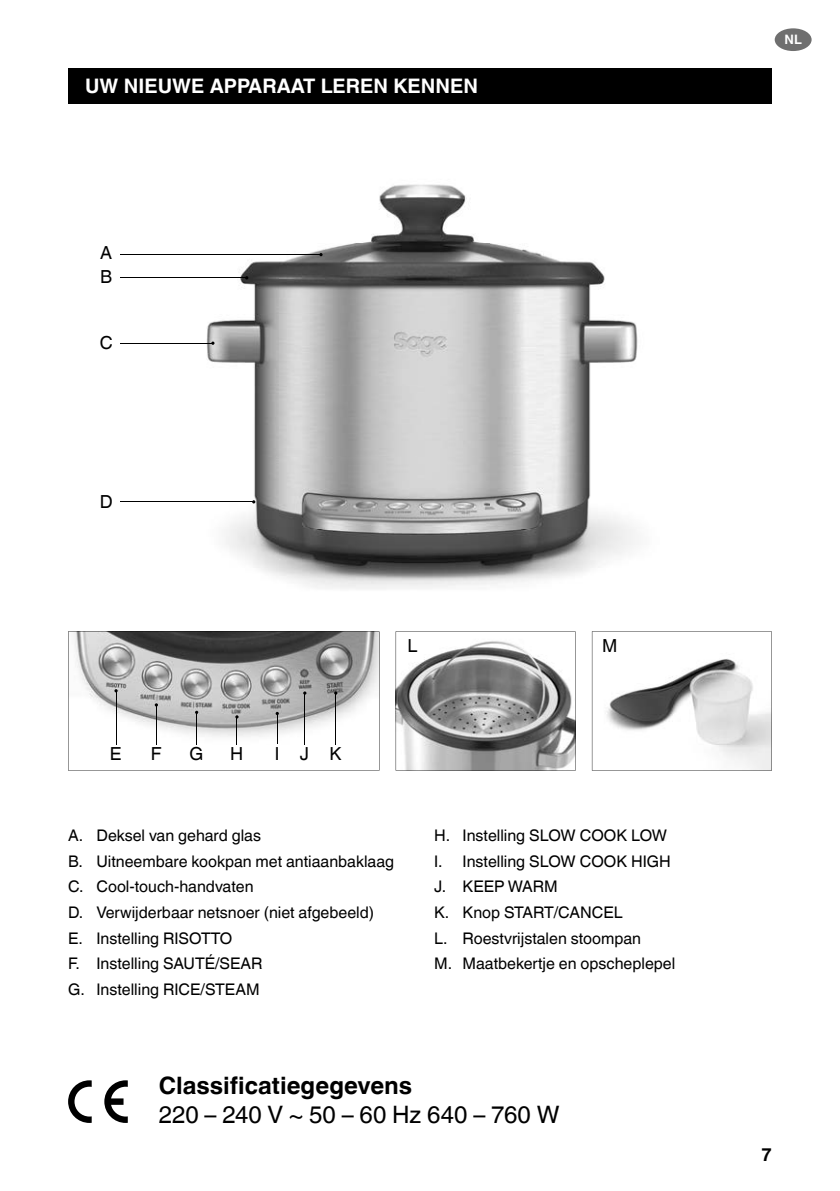
<style>
.page{position:relative;width:840px;height:1191px;background:#fff}
.page>*{position:absolute;margin:0;border:0;box-sizing:border-box;transform-origin:0 0}
.t1{font:24px "Helvetica World";color:#000}
.t2{font:700 24px "Helvetica World";color:#000}
.t3{font:700 20px "Helvetica World";color:#fff}
.t4{font:18px/24px "Helvetica World";color:#000}
.t5{font:700 18px "Helvetica World";color:#000}
.t6{font:16px/25.6px "Helvetica World";color:#000}
.t7{font:700 13px "Helvetica World";color:#fff}
</style>
<div class="page">
<div style="left:774px;top:28px;width:37px;height:23px;background:#6f6f6f;border-radius:50%"></div>
<div style="left:68px;top:68px;width:703px;height:36px;background:#000"></div>
<img style="left:206px;top:184px;width:432px;height:405px">
<svg style="left:591px;top:631px;width:180px;height:139px"></svg>
<svg style="left:68px;top:631px;width:311px;height:139px"></svg>
<svg style="left:395px;top:631px;width:180px;height:139px"></svg>
<hr style="left:120px;top:343px;width:93px;height:1px;background:#000">
<hr style="left:120px;top:501px;width:133px;height:1px;background:#000">
<hr style="left:120px;top:277px;width:126px;height:1px;background:#000">
<hr style="left:120px;top:254px;width:201px;height:1px;background:#000">
<hr style="left:116px;top:691px;width:1px;height:53px;background:#000">
<hr style="left:156px;top:705px;width:1px;height:39px;background:#000">
<hr style="left:196px;top:712px;width:1px;height:32px;background:#000">
<svg style="left:235px;top:715px;width:3px;height:29px"></svg>
<hr style="left:277px;top:713px;width:1px;height:31px;background:#000">
<hr style="left:304px;top:693px;width:1px;height:51px;background:#000">
<hr style="left:335px;top:693px;width:1px;height:51px;background:#000">
<svg style="left:104px;top:1080px;width:24px;height:43px"></svg>
<svg style="left:68px;top:1080px;width:24px;height:43px"></svg>
<p class="t3" style="left:85px;top:75px;width:394px">UW NIEUWE APPARAAT LEREN KENNEN</p>
<p class="t4" style="left:100px;top:240px;width:14px">A<br>B</p>
<p class="t4" style="left:100px;top:331px;width:15px">C</p>
<p class="t4" style="left:100px;top:489px;width:14px">D</p>
<p class="t4" style="left:110px;top:741px;width:13px">E</p>
<p class="t4" style="left:151px;top:741px;width:12px">F</p>
<p class="t4" style="left:189px;top:741px;width:15px">G</p>
<p class="t4" style="left:230px;top:741px;width:15px">H</p>
<p class="t4" style="left:274px;top:741px;width:68px">IJK</p>
<p class="t4" style="left:407px;top:634px;width:12px">L</p>
<p class="t4" style="left:602px;top:634px;width:17px">M</p>
<p class="t6" style="left:68px;top:822px;width:327px">A. Deksel van gehard glas<br>B. Uitneembare kookpan met antiaanbaklaag<br>C. Cool-touch-handvaten<br>D. Verwijderbaar netsnoer (niet afgebeeld)<br>E. Instelling RISOTTO<br>F. Instelling SAUTÉ/SEAR<br>G. Instelling RICE/STEAM</p>
<p class="t6" style="left:434px;top:822px;width:242px">H. Instelling SLOW COOK LOW<br>I. Instelling SLOW COOK HIGH<br>J. KEEP WARM<br>K. Knop START/CANCEL<br>L. Roestvrijstalen stoompan<br>M. Maatbekertje en opscheplepel</p>
<h1 class="t2" style="left:159px;top:1071px;width:255px">Classificatiegegevens</h1>
<h1 class="t1" style="left:159px;top:1100px;width:402px">220 – 240 V ~ 50 – 60 Hz 640 – 760 W</h1>
<p class="t7" style="left:783px;top:32px;width:19px">NL</p>
<p class="t5" style="left:761px;top:1143px;width:12px">7</p>
</div>
